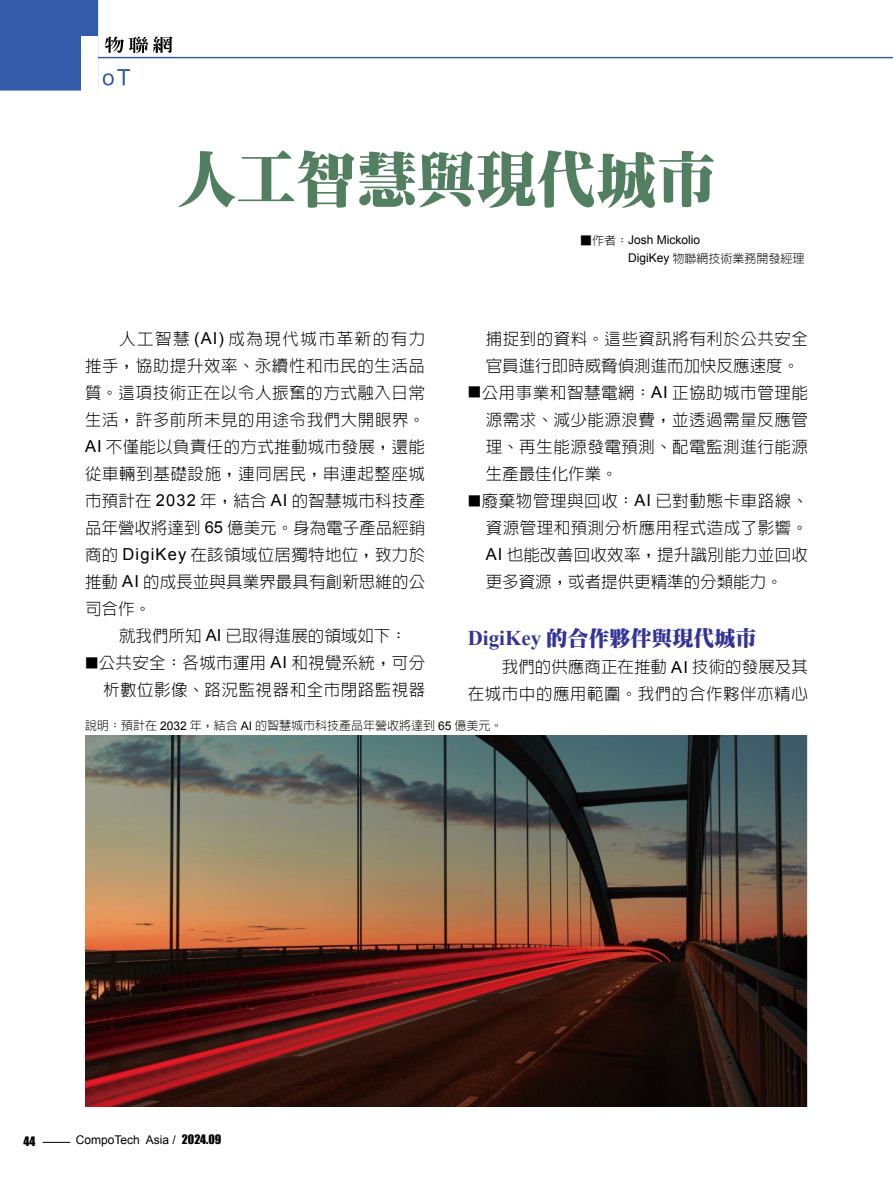
<style>
.page{position:relative;width:893px;height:1191px;background:#fff}
.page>*{position:absolute;margin:0;border:0;box-sizing:border-box;transform-origin:0 0}
.t1{font:900 60px "Inn Ming";color:#527f5f}
.t2{font:900 21px "Inn Ming";color:#339}
.t3{font:300 16.5px/27px "Lin Gothic";letter-spacing:.02em;color:#000;text-align:justify}
.t4{font:300 16.5px/27px "Lin Gothic";color:#000}
.t5{font:300 12px "Lin Gothic";color:#000}
.t6{font:12px "Arial";color:#000}
.t7{font:12px "Impact";color:#000}
.s1{font-family:"Lin Gothic";font-weight:300}
.s2{font-family:"Arial";font-weight:400}
.s3{font-weight:500;font-size:13.5px}
.s4{font-family:"Times New Roman";font-weight:700}
.s5{font-family:"Impact"}
</style>
<div class="page">
<img style="left:0;top:0;width:893px;height:91px">
<img style="left:103px;top:69px;width:27px;height:17px">
<img style="left:153px;top:37px;width:20px;height:16px">
<img style="left:81px;top:37px;width:17px;height:53px">
<svg style="left:43px;top:1142px;width:27px;height:1px"></svg>
<img style="left:85px;top:735px;width:723px;height:371px">
<h1 class="t1" style="left:176px;top:148px;width:541px">人工智慧與現代城市</h1>
<p class="t6" style="left:580px;top:232px;width:122px"><span class="s1">■作者：</span>Josh Mickolio</p>
<p class="t5" style="left:628px;top:252px;width:178px"><span class="s2">DigiKey</span> 物聯網技術業務開發經理</p>
<p class="t3" style="left:85px;top:325px;width:342px;text-indent:34px">人工智慧 <span class="s2">(AI)</span> 成為現代城市革新的有力推手，協助提升效率、永續性和市民的生活品質。這項技術正在以令人振奮的方式融入日常生活，許多前所未見的用途令我們大開眼界。<span class="s2">AI</span> 不僅能以負責任的方式推動城市發展，還能從車輛到基礎設施，連同居民，串連起整座城市預計在 <span class="s2">2032</span> 年，結合 <span class="s2">AI</span> 的智慧城市科技產品年營收將達到 <span class="s2">65</span> 億美元。身為電子產品經銷商的 <span class="s2">DigiKey</span> 在該領域位居獨特地位，致力於推動 <span class="s2">AI</span> 的成長並與具業界最具有創新思維的公司合作。</p>
<p class="t4" style="left:119px;top:622px;width:289px">就我們所知 <span class="s2">AI</span> 已取得進展的領域如下：</p>
<p class="t3" style="left:85px;top:649px;width:342px;text-align:right"><span class="s3">■</span>公共安全：各城市運用 <span class="s2">AI</span> 和視覺系統，可分析數位影像、路況監視器和全市閉路監視器</p>
<p class="t4" style="left:486px;top:325px;width:324px">捕捉到的資料。這些資訊將有利於公共安全官員進行即時威脅偵測進而加快反應速度。</p>
<p class="t3" style="left:486px;top:379px;width:324px;text-indent:-18px"><span class="s3">■</span>公用事業和智慧電網：<span class="s2">AI</span> 正協助城市管理能源需求、減少能源浪費，並透過需量反應管理、再生能源發電預測、配電監測進行能源生產最佳化作業。</p>
<p class="t3" style="left:486px;top:487px;width:324px;text-indent:-18px"><span class="s3">■</span>廢棄物管理與回收：<span class="s2">AI</span> 已對動態卡車路線、資源管理和預測分析應用程式造成了影響。<span class="s2">AI</span> 也能改善回收效率，提升識別能力並回收更多資源，或者提供更精準的分類能力。</p>
<p class="t2" style="left:468px;top:626px;width:290px"><span class="s4">DigiKey</span> 的合作夥伴與現代城市</p>
<p class="t3" style="left:468px;top:653px;width:342px;text-align:right">我們的供應商正在推動 <span class="s2">AI</span> 技術的發展及其<br>在城市中的應用範圍。我們的合作夥伴亦精心</p>
<p class="t5" style="left:85px;top:719px;width:419px">說明：預計在 <span class="s2">2032</span> 年，結合 <span class="s2">AI</span> 的智慧城市科技產品年營收將達到 <span class="s2">65</span> 億美元。</p>
<p class="t7" style="left:24px;top:1132px;width:13px">44</p>
<p class="t6" style="left:76px;top:1131px;width:147px">CompoTech Asia / <span class="s5">2024.09</span></p>
</div>
